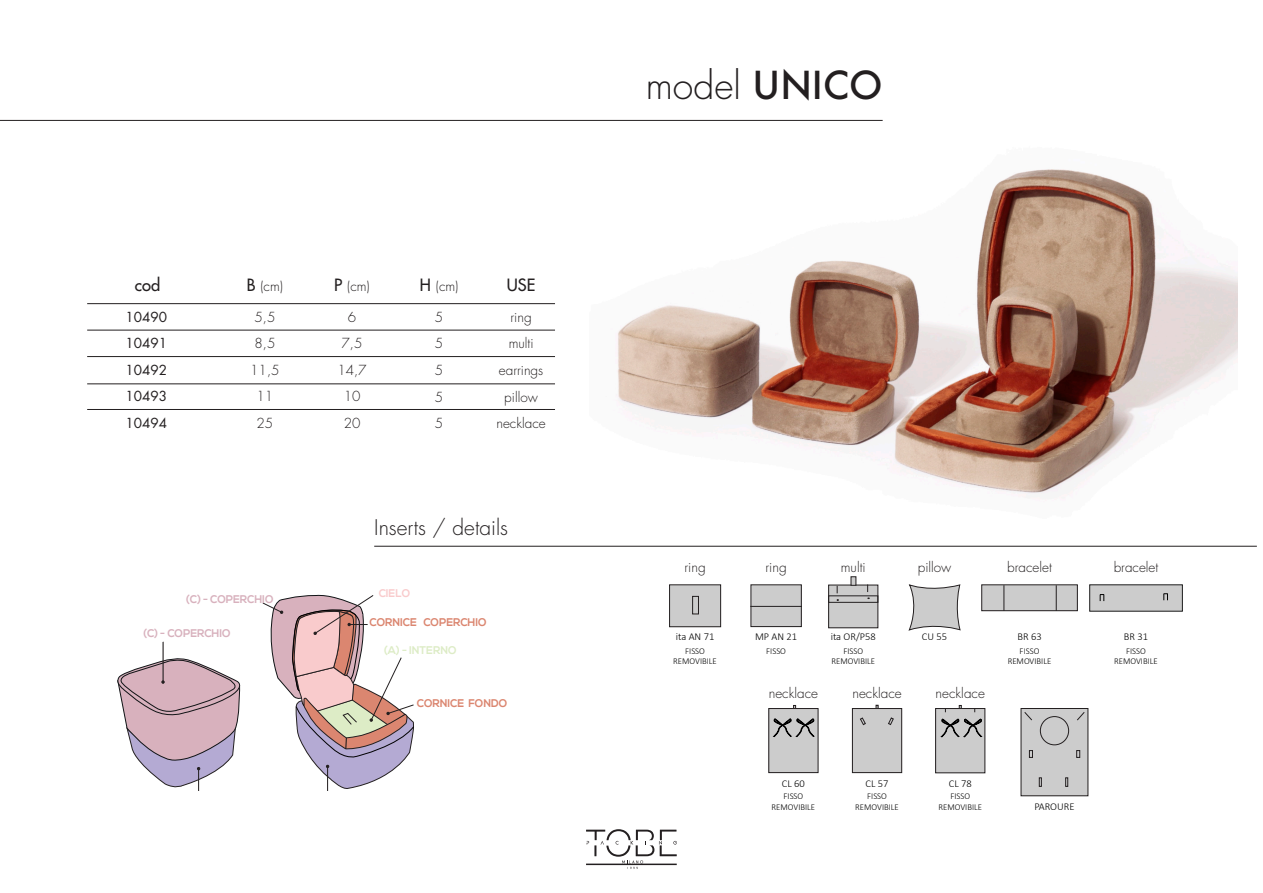
<style>
.page{position:relative;width:1263px;height:893px;background:#fff}
.page>*{position:absolute;margin:0;border:0;box-sizing:border-box;transform-origin:0 0}
.t1{font:300 37.5px "Futura";color:#231f20}
.t2{font:300 21px "Futura";color:#231f20}
.t3{font:16.5px "Futura";color:#231f20}
.t4{font:300 13.5px/26.5px "Futura";color:#231f20;text-align:center}
.t5{font:13.5px/26.4px "Futura";color:#231f20;text-align:justify}
.t6{font:700 11.1px "Nexa";color:#db8670}
.t7{font:700 11.1px "Nexa";color:#d8b1bd}
.t8{font:700 11.1px "Nexa";color:#ddecc6}
.t9{font:700 11.1px "Nexa";color:#f9cbcc}
.t10{font:300 10.5px "Calibri";color:#000}
.t11{font:300 9px/10.8px "Calibri";color:#000;text-align:center}
.s1{font-weight:400;font-size:16.5px}
.s2{font-weight:500}
</style>
<div class="page">
<svg style="left:586px;top:829px;width:91px;height:40px"></svg>
<hr style="left:0;top:120px;width:883px;height:1px;background:#231f20">
<hr style="left:87px;top:303px;width:468px;height:1px;background:#231f20">
<hr style="left:87px;top:330px;width:468px;height:1px;background:#231f20">
<hr style="left:87px;top:356px;width:468px;height:1px;background:#231f20">
<hr style="left:87px;top:384px;width:468px;height:1px;background:#231f20">
<hr style="left:87px;top:409px;width:468px;height:1px;background:#231f20">
<img style="left:617px;top:169px;width:621px;height:328px">
<hr style="left:163px;top:642px;width:1px;height:41px;background:#231f20">
<svg style="left:117px;top:657px;width:124px;height:134px"></svg>
<svg style="left:263px;top:594px;width:151px;height:197px"></svg>
<hr style="left:374px;top:546px;width:883px;height:1px;background:#231f20">
<div style="left:982px;top:585px;width:95px;height:26px;background:#ccc"></div>
<div style="left:981px;top:585px;width:96px;height:26px;border:1px solid #231f20"></div>
<svg style="left:1004px;top:585px;width:1px;height:26px"></svg>
<svg style="left:1056px;top:585px;width:1px;height:26px"></svg>
<div style="left:669px;top:585px;width:52px;height:42px;background:#ccc"></div>
<div style="left:669px;top:585px;width:52px;height:42px;border:1px solid #231f20"></div>
<div style="left:692px;top:596px;width:7px;height:18px;border:1px solid #231f20"></div>
<div style="left:909px;top:585px;width:51px;height:45px;background:#ccc"></div>
<div style="left:909px;top:585px;width:51px;height:45px;border:1px solid #231f20"></div>
<div style="left:751px;top:585px;width:50px;height:42px;background:#ccc"></div>
<hr style="left:750px;top:606px;width:52px;height:1px;background:#231f20">
<div style="left:829px;top:585px;width:49px;height:43px;background:#ccc"></div>
<div style="left:828px;top:585px;width:50px;height:43px;border:1px solid #231f20"></div>
<div style="left:851px;top:577px;width:5px;height:8px;background:#ccc"></div>
<div style="left:1089px;top:585px;width:93px;height:26px;background:#ccc"></div>
<svg style="left:1100px;top:594px;width:4px;height:7px"></svg>
<svg style="left:1163px;top:593px;width:5px;height:7px"></svg>
<div style="left:769px;top:708px;width:49px;height:65px;background:#ccc"></div>
<div style="left:769px;top:708px;width:49px;height:65px;border:1px solid #231f20"></div>
<svg style="left:773px;top:719px;width:41px;height:18px"></svg>
<div style="left:936px;top:708px;width:49px;height:65px;background:#ccc"></div>
<div style="left:935px;top:708px;width:50px;height:65px;border:1px solid #231f20"></div>
<svg style="left:941px;top:719px;width:41px;height:18px"></svg>
<div style="left:1021px;top:708px;width:67px;height:88px;background:#ccc"></div>
<div style="left:1021px;top:708px;width:67px;height:88px;border:1px solid #231f20"></div>
<div style="left:1040px;top:716px;width:29px;height:29px;border:1px solid #231f20;border-radius:50%"></div>
<svg style="left:1024px;top:712px;width:8px;height:9px"></svg>
<svg style="left:1077px;top:712px;width:8px;height:9px"></svg>
<svg style="left:1029px;top:750px;width:4px;height:8px"></svg>
<svg style="left:1076px;top:750px;width:4px;height:8px"></svg>
<svg style="left:1039px;top:778px;width:2px;height:8px"></svg>
<svg style="left:1065px;top:778px;width:3px;height:8px"></svg>
<div style="left:852px;top:708px;width:50px;height:65px;background:#ccc"></div>
<div style="left:852px;top:708px;width:50px;height:65px;border:1px solid #231f20"></div>
<svg style="left:860px;top:717px;width:6px;height:8px"></svg>
<svg style="left:888px;top:717px;width:6px;height:8px"></svg>
<p class="t3" style="left:135px;top:274px;width:27px">cod</p>
<p class="t4" style="left:247px;top:273px;width:38px"><span class="s1">B</span> (cm)</p>
<p class="t4" style="left:334px;top:273px;width:37px"><span class="s1">P</span> (cm)</p>
<p class="t5" style="left:125px;top:304px;width:43px">10490<br>10491<br>10492</p>
<p class="t4" style="left:250px;top:304px;width:31px">5,5<br>8,5<br>11,5</p>
<p class="t4" style="left:420px;top:273px;width:40px"><span class="s1">H</span> (cm)</p>
<p class="t3" style="left:507px;top:274px;width:30px">USE</p>
<p class="t4" style="left:342px;top:304px;width:22px">6<br>7,5</p>
<p class="t4" style="left:435px;top:304px;width:10px;text-align:left">5<br>5</p>
<p class="t4" style="left:509px;top:304px;width:26px;text-align:left">ring multi</p>
<p class="t4" style="left:337px;top:357px;width:31px">14,7<br>10</p>
<p class="t4" style="left:435px;top:357px;width:10px;text-align:left">5<br>5</p>
<p class="t4" style="left:499px;top:358px;width:46px">earrings pillow</p>
<p class="t4" style="left:344px;top:410px;width:18px">20</p>
<p class="t4" style="left:435px;top:410px;width:10px">5</p>
<p class="t4" style="left:496px;top:410px;width:51px">necklace</p>
<p class="t5" style="left:125px;top:383px;width:43px">10493<br>10494</p>
<p class="t4" style="left:257px;top:383px;width:18px;text-align:left">11<br>25</p>
<p class="t7" style="left:186px;top:593px;width:89px">(C) - COPERCHIO</p>
<p class="t7" style="left:143px;top:627px;width:89px">(C) - COPERCHIO</p>
<h2 class="t2" style="left:374px;top:514px;width:135px">Inserts / details</h2>
<p class="t9" style="left:379px;top:586px;width:33px">CIELO</p>
<p class="t6" style="left:369px;top:615px;width:119px">CORNICE COPERCHIO</p>
<p class="t8" style="left:384px;top:643px;width:74px">(A) - INTERNO</p>
<p class="t6" style="left:417px;top:696px;width:92px">CORNICE FONDO</p>
<h1 class="t1" style="left:646px;top:63px;width:238px">model <span class="s2">UNICO</span></h1>
<p class="t4" style="left:684px;top:555px;width:23px">ring</p>
<p class="t4" style="left:765px;top:555px;width:23px">ring</p>
<p class="t4" style="left:841px;top:555px;width:26px">multi</p>
<p class="t4" style="left:918px;top:555px;width:35px">pillow</p>
<p class="t4" style="left:1007px;top:555px;width:46px">bracelet</p>
<p class="t4" style="left:1114px;top:555px;width:46px">bracelet</p>
<p class="t10" style="left:676px;top:630px;width:40px">ita AN 71</p>
<p class="t10" style="left:755px;top:630px;width:44px">MP AN 21</p>
<p class="t10" style="left:831px;top:630px;width:47px">ita OR/P58</p>
<p class="t10" style="left:922px;top:630px;width:27px">CU 55</p>
<p class="t10" style="left:1017px;top:630px;width:26px">BR 63</p>
<p class="t10" style="left:1124px;top:630px;width:26px">BR 31</p>
<p class="t11" style="left:673px;top:645px;width:45px">FISSO<br>REMOVIBILE</p>
<p class="t11" style="left:1008px;top:645px;width:45px">FISSO<br>REMOVIBILE</p>
<p class="t11" style="left:1114px;top:645px;width:45px">FISSO<br>REMOVIBILE</p>
<p class="t11" style="left:831px;top:645px;width:45px">FISSO<br>REMOVIBILE</p>
<p class="t11" style="left:766px;top:645px;width:21px">FISSO</p>
<p class="t4" style="left:769px;top:680px;width:51px">necklace</p>
<p class="t4" style="left:852px;top:680px;width:51px">necklace</p>
<p class="t4" style="left:936px;top:680px;width:51px">necklace</p>
<p class="t10" style="left:782px;top:777px;width:25px">CL 60</p>
<p class="t10" style="left:865px;top:777px;width:25px">CL 57</p>
<p class="t10" style="left:949px;top:777px;width:25px">CL 78</p>
<p class="t11" style="left:772px;top:791px;width:45px">FISSO<br>REMOVIBILE</p>
<p class="t11" style="left:855px;top:791px;width:45px">FISSO<br>REMOVIBILE</p>
<p class="t11" style="left:938px;top:791px;width:45px">FISSO<br>REMOVIBILE</p>
<p class="t10" style="left:1034px;top:800px;width:42px">PAROURE</p>
</div>
